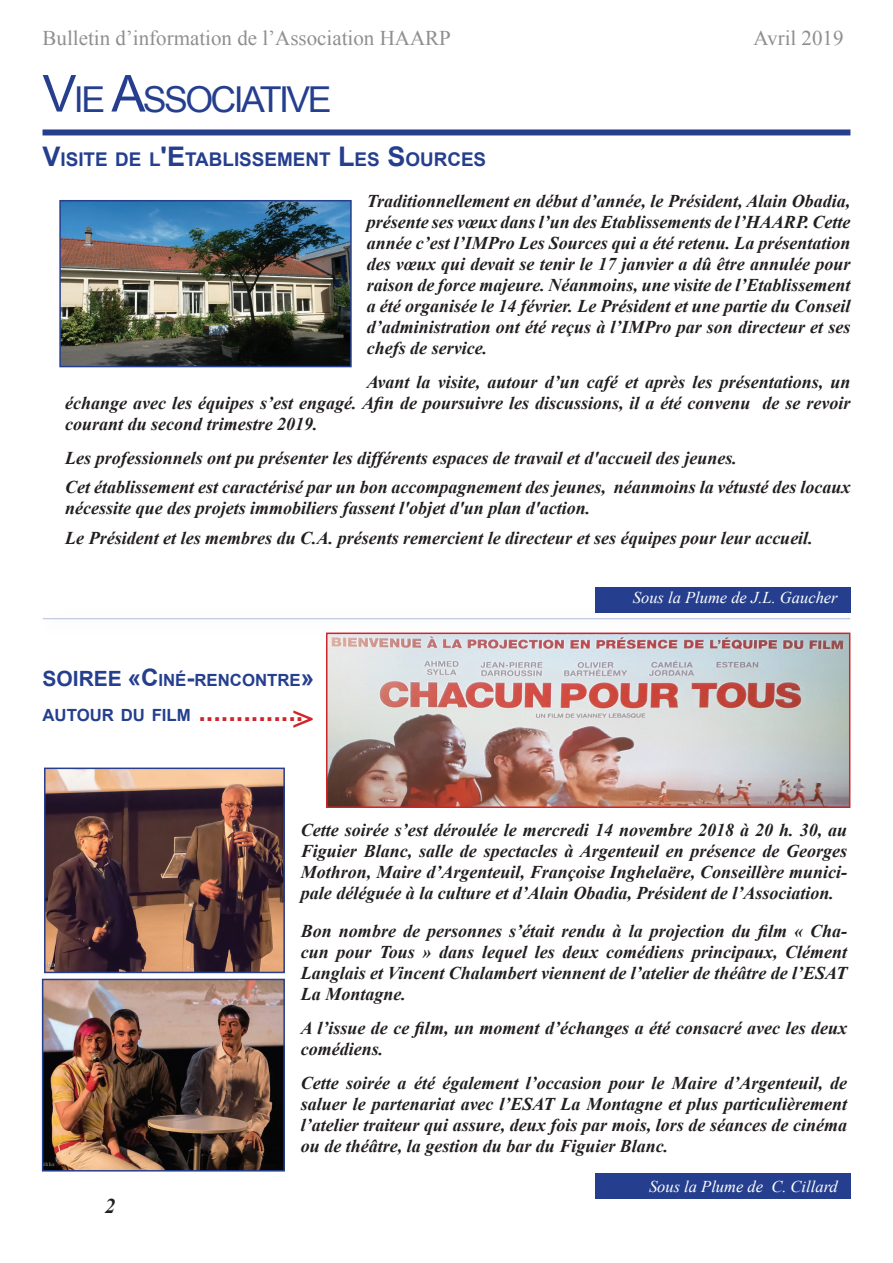
<style>
.page{position:relative;width:893px;height:1263px;background:#fff}
.page>*{position:absolute;margin:0;border:0;box-sizing:border-box;transform-origin:0 0}
.t1{font:700 36px "Times New Roman";color:#d1232a}
.t2{font:35.7px "Arial";letter-spacing:-.07em;color:#253f8e}
.t3{font:700 27px "Arial";color:#d1232a}
.t4{font:21px "Times New Roman";color:#8e8f90}
.t5{font:700 21px "Arial";color:#253f8e}
.t6{font:italic 700 21px "Times New Roman";color:#231f20}
.t7{font:700 18.9px "Arial";color:#253f8e}
.t8{font:italic 700 18px/21px "Times New Roman";color:#231f20;text-align:justify}
.t9{font:700 16.8px "Arial";color:#253f8e}
.t10{font:italic 16.5px "Times New Roman";color:#fff}
.s1{font-size:51px}
.s2{font-size:27px}
.s3{font-size:24px}
.s4{font-size:16.8px;color:#253f8e}
</style>
<div class="page">
<div style="left:43px;top:129px;width:807px;height:6px;background:#253f8e"></div>
<div style="left:595px;top:1174px;width:255px;height:25px;background:#253f8e"></div>
<div style="left:595px;top:587px;width:255px;height:25px;background:#253f8e"></div>
<div style="left:30px;top:603px;width:839px;height:38px;background:#231f20;opacity:.75"></div>
<div style="left:42px;top:615px;width:809px;height:5px;background:#fff"></div>
<hr style="left:42px;top:616px;width:810px;height:4px;background:#231f20;opacity:.75">
<img style="left:47px;top:770px;width:235px;height:200px">
<div style="left:44px;top:767px;width:241px;height:206px;border:2px solid #253f8e"></div>
<img style="left:45px;top:982px;width:237px;height:186px">
<div style="left:42px;top:979px;width:243px;height:192px;border:2px solid #253f8e"></div>
<img style="left:329px;top:635px;width:518px;height:170px">
<div style="left:326px;top:632px;width:524px;height:176px;border:2px solid #d1232a"></div>
<img style="left:62px;top:203px;width:287px;height:161px">
<div style="left:59px;top:200px;width:293px;height:167px;border:2px solid #253f8e"></div>
<p class="t4" style="left:43px;top:24px;width:410px">Bulletin d’information de l’Association HAARP</p>
<p class="t4" style="left:753px;top:24px;width:92px">Avril 2019</p>
<h2 class="t2" style="left:43px;top:76px;width:291px"><span class="s1">V</span>IE <span class="s1">A</span>SSOCIATIVE</h2>
<p class="t7" style="left:43px;top:147px;width:445px"><span class="s2">V</span>ISITE DE L<span class="s2">'E</span>TABLISSEMENT <span class="s2">L</span>ES <span class="s2">S</span>OURCES</p>
<p class="t8" style="left:367px;top:190px;width:485px">Traditionnellement en début d’année, le Président, Alain Obadia, présente ses vœux dans l’un des Etablissements de l’HAARP. Cette année c’est l’IMPro Les Sources qui a été retenu. La présentation des vœux qui devait se tenir le 17 janvier a dû être annulée pour raison de force majeure. Néanmoins, une visite de l’Etablissement a été organisée le 14 février. Le Président et une partie du Conseil d’administration ont été reçus à l’IMPro par son directeur et ses chefs de service.</p>
<p class="t8" style="left:65px;top:371px;width:787px;text-indent:301px">Avant la visite, autour d’un café et après les présentations, un échange avec les équipes s’est engagé. Afin de poursuivre les discussions, il a été convenu de se revoir courant du second trimestre 2019.</p>
<p class="t8" style="left:65px;top:442px;width:787px;line-height:29.5px">Les professionnels ont pu présenter les différents espaces de travail et d'accueil des jeunes.<br>Cet établissement est caractérisé par un bon accompagnement des jeunes, néanmoins la vétusté des locaux</p>
<p class="t8" style="left:65px;top:493px;width:749px;line-height:29.5px">nécessite que des projets immobiliers fassent l'objet d'un plan d'action.<br>Le Président et les membres du C.A. présents remercient le directeur et ses équipes pour leur accueil.</p>
<p class="t5" style="left:43px;top:664px;width:14px">SOIREE</p>
<p class="t9" style="left:128px;top:668px;width:188px"><span class="s3">«C</span>INÉ<span class="s3">-</span>RENCONTRE<span class="s3">»</span></p>
<h3 class="t3" style="left:43px;top:693px;width:262px"><span class="s4">AUTOUR DU FILM</span> ..............</h3>
<h1 class="t1" style="left:314px;top:744px;width:22px;rotate:-180deg">&lt;</h1>
<p class="t10" style="left:633px;top:586px;width:206px">Sous la Plume de J.L. Gaucher</p>
<p class="t8" style="left:301px;top:819px;width:548px">Cette soirée s’est déroulée le mercredi 14 novembre 2018 à 20 h. 30, au Figuier Blanc, salle de spectacles à Argenteuil en présence de Georges Mothron, Maire d’Argenteuil, Françoise Inghelaëre, Conseillère munici&shy;pale déléguée à la culture et d’Alain Obadia, Président de l’Association.</p>
<p class="t8" style="left:301px;top:920px;width:548px">Bon nombre de personnes s’était rendu à la projection du film « Cha&shy;cun pour Tous » dans lequel les deux comédiens principaux, Clément Langlais et Vincent Chalambert viennent de l’atelier de théâtre de l’ESAT La Montagne.</p>
<p class="t8" style="left:301px;top:1017px;width:548px">A l’issue de ce film, un moment d’échanges a été consacré avec les deux comédiens.</p>
<p class="t8" style="left:301px;top:1072px;width:548px">Cette soirée a été également l’occasion pour le Maire d’Argenteuil, de saluer le partenariat avec l’ESAT La Montagne et plus particulièrement l’atelier traiteur qui assure, deux fois par mois, lors de séances de cinéma ou de théâtre, la gestion du bar du Figuier Blanc.</p>
<p class="t6" style="left:105px;top:1192px;width:12px">2</p>
<p class="t10" style="left:649px;top:1175px;width:190px">Sous la Plume de C. Cillard</p>
</div>
